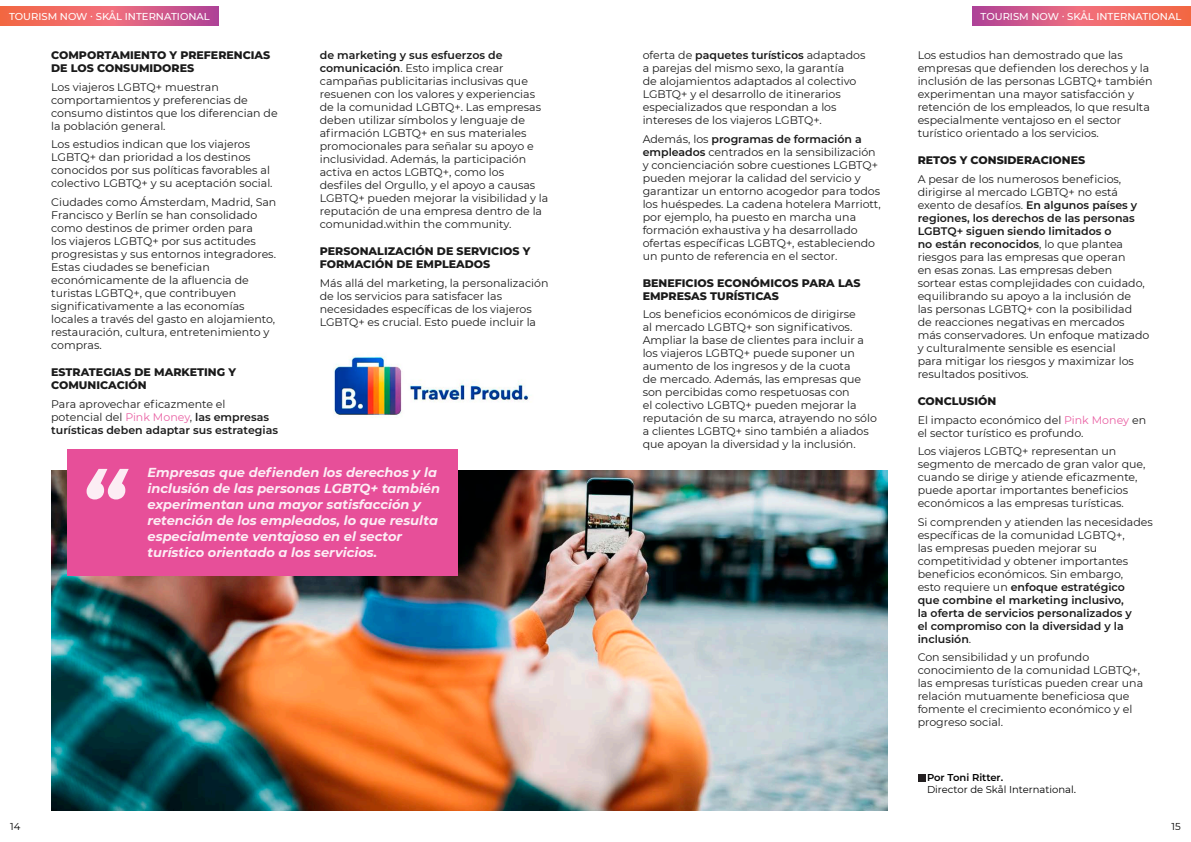
<style>
.page{position:relative;width:1191px;height:842px;background:#fff}
.page>*{position:absolute;margin:0;border:0;box-sizing:border-box;transform-origin:0 0}
.t1{font:italic 700 90px "Montserrat";color:#fff}
.t2{font:italic 700 13px/16px "Montserrat";color:#fff}
.t3{font:11px/13px "Montserrat";color:#000}
.t4{font:800 11px/13px "Montserrat";color:#000}
.t5{font:600 11px/13px "Montserrat";color:#000}
.t6{font:500 10px "Montserrat";color:#fff}
.t7{font:10px "Montserrat";color:#000}
.t8{font:600 10px "Montserrat";color:#000}
.s1{font-weight:400}
.s2{font-weight:400;color:#e74f99}
.s3{font-weight:600}
.s4{font-weight:800}
.s5{color:#e74f99}
.s6{font-size:11px}
</style>
<div class="page">
<img style="left:51px;top:471px;width:836px;height:340px">
<div style="left:67px;top:448px;width:390px;height:127px;background:#e74f99"></div>
<svg style="left:0;top:7px;width:218px;height:19px;background:#e16174"></svg>
<svg style="left:972px;top:7px;width:219px;height:19px;background:#e06175"></svg>
<img style="left:334px;top:356px;width:195px;height:61px">
<div style="left:917px;top:774px;width:8px;height:8px;background:#231f20"></div>
<p class="t6" style="left:9px;top:9px;width:202px">TOURISM NOW · SKÅL INTERNATIONAL</p>
<p class="t6" style="left:980px;top:9px;width:202px">TOURISM NOW · SKÅL INTERNATIONAL</p>
<p class="t4" style="left:51px;top:48px;width:221px">COMPORTAMIENTO Y PREFERENCIAS<br>DE LOS CONSUMIDORES</p>
<p class="t3" style="left:51px;top:80px;width:228px">Los viajeros LGBTQ+ muestran comportamientos y preferencias de consumo distintos que los diferencian de la población general.</p>
<p class="t3" style="left:51px;top:137px;width:223px">Los estudios indican que los viajeros LGBTQ+ dan prioridad a los destinos conocidos por sus políticas favorables al colectivo LGBTQ+ y su aceptación social.</p>
<p class="t3" style="left:51px;top:195px;width:227px">Ciudades como Ámsterdam, Madrid, San Francisco y Berlín se han consolidado como destinos de primer orden para<br>los viajeros LGBTQ+ por sus actitudes progresistas y sus entornos integradores.<br>Estas ciudades se benefician económicamente de la afluencia de turistas LGBTQ+, que contribuyen significativamente a las economías locales a través del gasto en alojamiento, restauración, cultura, entretenimiento y compras.</p>
<p class="t4" style="left:51px;top:365px;width:186px">ESTRATEGIAS DE MARKETING Y<br>COMUNICACIÓN</p>
<p class="t5" style="left:51px;top:397px;width:228px"><span class="s1">Para aprovechar eficazmente el potencial del</span> <span class="s2">Pink Money</span><span class="s1">,</span> las empresas turísticas deben adaptar sus estrategias</p>
<p class="t3" style="left:320px;top:48px;width:230px"><span class="s3">de marketing y sus esfuerzos de comunicación</span>. Esto implica crear campañas publicitarias inclusivas que resuenen con los valores y experiencias de la comunidad LGBTQ+. Las empresas deben utilizar símbolos y lenguaje de afirmación LGBTQ+ en sus materiales promocionales para señalar su apoyo e inclusividad. Además, la participación activa en actos LGBTQ+, como los desfiles del Orgullo, y el apoyo a causas LGBTQ+ pueden mejorar la visibilidad y la reputación de una empresa dentro de la comunidad.within the community.</p>
<p class="t4" style="left:320px;top:244px;width:212px">PERSONALIZACIÓN DE SERVICIOS Y<br>FORMACIÓN DE EMPLEADOS</p>
<p class="t3" style="left:320px;top:276px;width:230px">Más allá del marketing, la personalización de los servicios para satisfacer las necesidades específicas de los viajeros LGBTQ+ es crucial. Esto puede incluir la</p>
<h1 class="t1" style="left:79px;top:439px;width:46px">“</h1>
<p class="t2" style="left:148px;top:463px;width:294px">Empresas que defienden los derechos y la inclusión de las personas LGBTQ+ también experimentan una mayor satisfacción y retención de los empleados, lo que resulta especialmente ventajoso en el sector</p>
<p class="t2" style="left:148px;top:543px;width:231px">turístico orientado a los servicios.</p>
<p class="t3" style="left:642px;top:48px;width:224px">oferta de <span class="s3">paquetes turísticos</span> adaptados a parejas del mismo sexo, la garantía<br>de alojamientos adaptados al colectivo LGBTQ+ y el desarrollo de itinerarios especializados que respondan a los intereses de los viajeros LGBTQ+.</p>
<p class="t3" style="left:642px;top:132px;width:240px">Además, los <span class="s3">programas de formación a empleados</span> centrados en la sensibilización y concienciación sobre cuestiones LGBTQ+ pueden mejorar la calidad del servicio y garantizar un entorno acogedor para todos los huéspedes. La cadena hotelera Marriott, por ejemplo, ha puesto en marcha una formación exhaustiva y ha desarrollado ofertas específicas LGBTQ+, estableciendo un punto de referencia en el sector.</p>
<p class="t4" style="left:642px;top:276px;width:219px">BENEFICIOS ECONÓMICOS PARA LAS<br>EMPRESAS TURÍSTICAS</p>
<p class="t3" style="left:642px;top:308px;width:236px">Los beneficios económicos de dirigirse<br>al mercado LGBTQ+ son significativos.<br>Ampliar la base de clientes para incluir a los viajeros LGBTQ+ puede suponer un aumento de los ingresos y de la cuota<br>de mercado. Además, las empresas que son percibidas como respetuosas con<br>el colectivo LGBTQ+ pueden mejorar la reputación de su marca, atrayendo no sólo a clientes LGBTQ+ sino también a aliados que apoyan la diversidad y la inclusión.</p>
<p class="t3" style="left:917px;top:48px;width:236px">Los estudios han demostrado que las empresas que defienden los derechos y la inclusión de las personas LGBTQ+ también experimentan una mayor satisfacción y retención de los empleados, lo que resulta especialmente ventajoso en el sector turístico orientado a los servicios.</p>
<p class="t4" style="left:917px;top:153px;width:169px">RETOS Y CONSIDERACIONES</p>
<p class="t3" style="left:917px;top:172px;width:233px">A pesar de los numerosos beneficios, dirigirse al mercado LGBTQ+ no está exento de desafíos. <span class="s3">En algunos países y regiones, los derechos de las personas LGBTQ+ siguen siendo limitados o<br>no están reconocidos</span>, lo que plantea riesgos para las empresas que operan<br>en esas zonas. Las empresas deben sortear estas complejidades con cuidado, equilibrando su apoyo a la inclusión de<br>las personas LGBTQ+ con la posibilidad<br>de reacciones negativas en mercados más conservadores. Un enfoque matizado y culturalmente sensible es esencial<br>para mitigar los riesgos y maximizar los resultados positivos.</p>
<p class="t3" style="left:917px;top:391px;width:230px;line-height:18.7px"><span class="s4">CONCLUSIÓN<br></span>El impacto económico del <span class="s5">Pink Money</span> en</p>
<p class="t3" style="left:917px;top:423px;width:200px;line-height:18.5px">el sector turístico es profundo.<br>Los viajeros LGBTQ+ representan un</p>
<p class="t3" style="left:917px;top:457px;width:229px">segmento de mercado de gran valor que, cuando se dirige y atiende eficazmente, puede aportar importantes beneficios económicos a las empresas turísticas.</p>
<p class="t3" style="left:917px;top:515px;width:237px">Si comprenden y atienden las necesidades específicas de la comunidad LGBTQ+,<br>las empresas pueden mejorar su competitividad y obtener importantes beneficios económicos. Sin embargo,<br>esto requiere un <span class="s3">enfoque estratégico<br>que combine el marketing inclusivo,<br>la oferta de servicios personalizados y<br>el compromiso con la diversidad y la inclusión</span>.</p>
<p class="t3" style="left:917px;top:651px;width:227px">Con sensibilidad y un profundo conocimiento de la comunidad LGBTQ+, las empresas turísticas pueden crear una relación mutuamente beneficiosa que fomente el crecimiento económico y el progreso social.</p>
<p class="t8" style="left:927px;top:770px;width:78px">Por Toni Ritter.</p>
<p class="t7" style="left:927px;top:782px;width:151px">Director de Skål International<span class="s6">.</span></p>
<p class="t7" style="left:10px;top:820px;width:12px">14</p>
<p class="t7" style="left:1171px;top:820px;width:11px">15</p>
</div>
